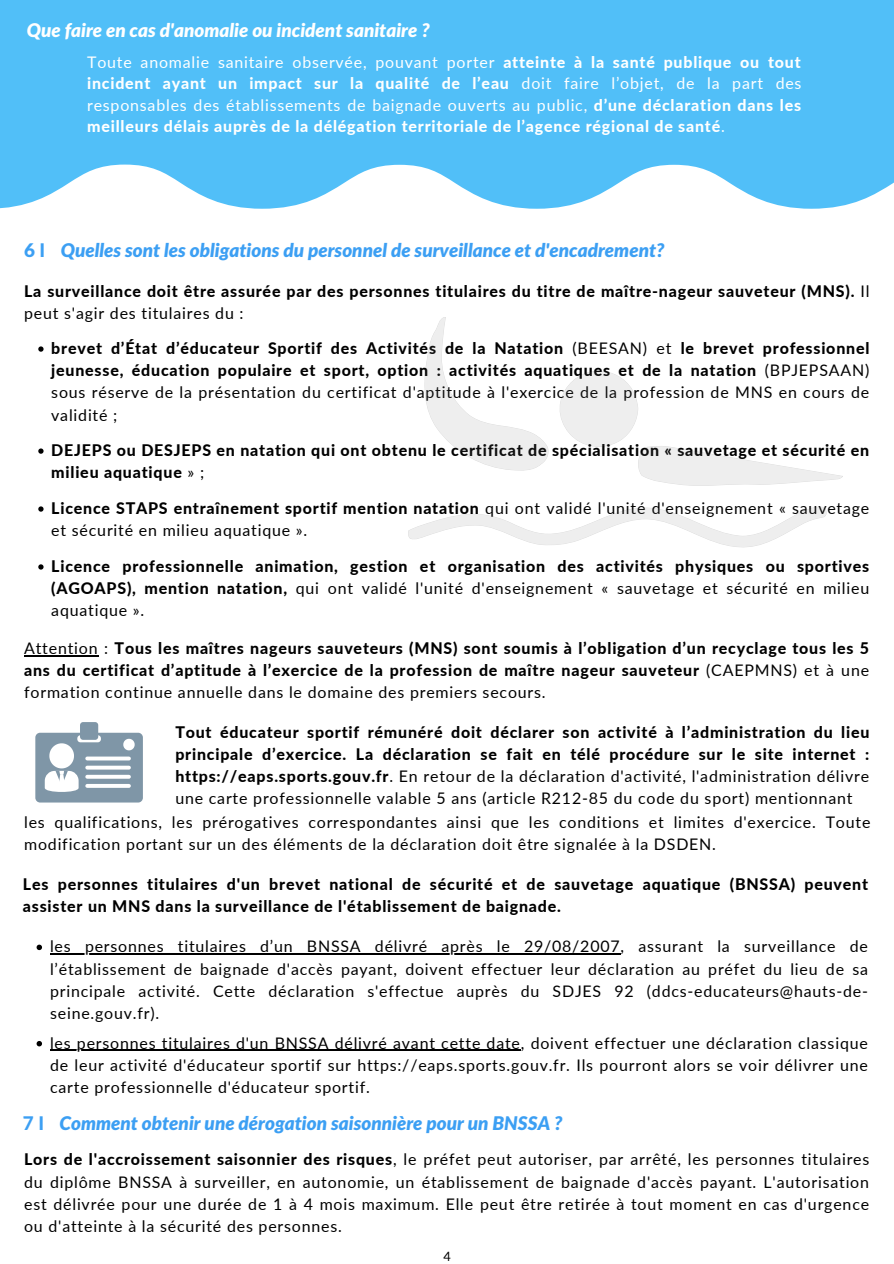
<style>
.page{position:relative;width:894px;height:1264px;background:#fff}
.page>*{position:absolute;margin:0;border:0;box-sizing:border-box;transform-origin:0 0}
.t1{font:italic 900 18.9px "Lato";color:#3c9ff3}
.t2{font:italic 900 18.9px "Lato";color:#fff}
.t3{font:800 15.9px/22px "Lato";letter-spacing:.05em;color:#000;text-align:justify}
.t4{font:15.9px/22.2px "Lato";letter-spacing:.05em;color:#000;text-align:justify}
.t5{font:800 15.9px/21.5px "Lato";letter-spacing:.05em;color:#fff;text-align:justify}
.t6{font:12.9px "Lato";color:#000}
.s1{font-weight:400}
.s2{font-family:"Lato Latin";font-style:normal}
.s3{font-family:"Lato Latin";font-weight:800;font-style:normal}
.s4{font-weight:800}
</style>
<div class="page">
<svg style="left:37px;top:944px;width:5px;height:6px"></svg>
<hr style="left:50px;top:953px;width:570px;height:1px;background:#000">
<svg style="left:37px;top:1041px;width:5px;height:5px"></svg>
<hr style="left:50px;top:1049px;width:470px;height:1px;background:#000">
<svg style="left:38px;top:346px;width:6px;height:6px"></svg>
<svg style="left:38px;top:448px;width:6px;height:6px"></svg>
<svg style="left:38px;top:506px;width:6px;height:5px"></svg>
<svg style="left:38px;top:564px;width:6px;height:5px"></svg>
<hr style="left:24px;top:655px;width:74px;height:1px;background:#000">
<div style="left:0;top:0;width:893px;height:13px;background:#51bff8"></div>
<svg style="left:0;top:13px;width:893px;height:196px;background:#62c5f8"></svg>
<svg style="left:424px;top:317px;width:125px;height:154px"></svg>
<svg style="left:559px;top:371px;width:283px;height:115px"></svg>
<svg style="left:408px;top:506px;width:419px;height:42px"></svg>
<div style="left:35px;top:732px;width:108px;height:70px;background:#7f96a7;border-radius:5px"></div>
<svg style="left:77px;top:735px;width:24px;height:7px"></svg>
<div style="left:80px;top:722px;width:18px;height:17px;background:#7f96a7;border-radius:3px"></div>
<svg style="left:87px;top:756px;width:42px;height:4px"></svg>
<svg style="left:87px;top:765px;width:42px;height:4px"></svg>
<svg style="left:87px;top:774px;width:42px;height:4px"></svg>
<hr style="left:87px;top:784px;width:42px;height:3px;background:#fff">
<svg style="left:45px;top:743px;width:34px;height:49px"></svg>
<svg style="left:123px;top:738px;width:12px;height:12px"></svg>
<p class="t2" style="left:27px;top:21px;width:404px">Que faire en cas d'anomalie ou incident sanitaire ?</p>
<p class="t5" style="left:87px;top:51px;width:715px"><span class="s1">Toute anomalie sanitaire observée, pouvant porter</span> atteinte à la santé publique ou tout incident ayant un impact sur la qualité de l’eau <span class="s1">doit faire l’objet, de la part des responsables des établissements de baignade ouverts au public,</span> d’une déclaration dans les meilleurs délais auprès de la délégation territoriale de l’agence régional de santé<span class="s1">.</span></p>
<p class="t1" style="left:24px;top:242px;width:641px"><span class="s2">6</span> <span class="s3">I</span> Quelles sont les obligations du personnel de surveillance et d'encadrement?</p>
<p class="t3" style="left:24px;top:280px;width:846px">La surveillance doit être assurée par des personnes titulaires du titre de maître-nageur sauveteur (MNS). <span class="s1">Il peut s'agir des titulaires du :</span></p>
<p class="t3" style="left:51px;top:337px;width:819px">brevet d’État d’éducateur Sportif des Activités de la Natation <span class="s1">(BEESAN) et</span> le brevet professionnel jeunesse, éducation populaire et sport, option : activités aquatiques et de la natation <span class="s1">(BPJEPSAAN) sous réserve de la présentation du certificat d'aptitude à l'exercice de la profession de MNS en cours de validité ;</span></p>
<p class="t3" style="left:51px;top:439px;width:819px">DEJEPS ou DESJEPS en natation qui ont obtenu le certificat de spécialisation « sauvetage et sécurité en milieu aquatique <span class="s1">» ;</span></p>
<p class="t4" style="left:51px;top:497px;width:819px"><span class="s4">Licence STAPS entraînement sportif mention natation</span> qui ont validé l'unité d'enseignement « sauvetage et sécurité en milieu aquatique ».</p>
<p class="t3" style="left:51px;top:555px;width:819px">Licence professionnelle animation, gestion et organisation des activités physiques ou sportives (AGOAPS), mention natation, <span class="s1">qui ont validé l'unité d'enseignement « sauvetage et sécurité en milieu aquatique ».</span></p>
<p class="t3" style="left:24px;top:637px;width:846px"><span class="s1">Attention :</span> Tous les maîtres nageurs sauveteurs (MNS) sont soumis à l’obligation d’un recyclage tous les 5 ans du certificat d’aptitude à l’exercice de la profession de maître nageur sauveteur <span class="s1">(CAEPMNS) et à une formation continue annuelle dans le domaine des premiers secours.</span></p>
<p class="t3" style="left:175px;top:720px;width:695px">Tout éducateur sportif rémunéré doit déclarer son activité à l’administration du lieu principale d’exercice. La déclaration se fait en télé procédure sur le site internet : https://eaps.sports.gouv.fr<span class="s1">. En retour de la déclaration d'activité, l'administration délivre une carte professionnelle valable 5 ans (article R212-85 du code du sport) mentionnant</span></p>
<p class="t4" style="left:24px;top:810px;width:847px">les qualifications, les prérogatives correspondantes ainsi que les conditions et limites d'exercice. Toute modification portant sur un des éléments de la déclaration doit être signalée à la DSDEN.</p>
<p class="t3" style="left:23px;top:872px;width:846px">Les personnes titulaires d'un brevet national de sécurité et de sauvetage aquatique (BNSSA) peuvent assister un MNS dans la surveillance de l'établissement de baignade.</p>
<p class="t4" style="left:50px;top:935px;width:819px">les personnes titulaires d’un BNSSA délivré après le 29/08/2007, assurant la surveillance de l’établissement de baignade d'accès payant, doivent effectuer leur déclaration au préfet du lieu de sa principale activité. Cette déclaration s'effectue auprès du SDJES 92 (ddcs-educateurs@hauts-de&shy;seine.gouv.fr).</p>
<p class="t4" style="left:50px;top:1031px;width:819px">les personnes titulaires d'un BNSSA délivré avant cette date, doivent effectuer une déclaration classique de leur activité d'éducateur sportif sur https://eaps.sports.gouv.fr. Ils pourront alors se voir délivrer une carte professionnelle d'éducateur sportif.</p>
<p class="t1" style="left:23px;top:1114px;width:541px"><span class="s3">7 I</span> Comment obtenir une dérogation saisonnière pour un BNSSA ?</p>
<p class="t4" style="left:24px;top:1147px;width:846px"><span class="s4">Lors de l'accroissement saisonnier des risques</span>, le préfet peut autoriser, par arrêté, les personnes titulaires du diplôme BNSSA à surveiller, en autonomie, un établissement de baignade d'accès payant. L'autorisation est délivrée pour une durée de 1 à 4 mois maximum. Elle peut être retirée à tout moment en cas d'urgence ou d'atteinte à la sécurité des personnes.</p>
<p class="t6" style="left:443px;top:1247px;width:9px">4</p>
</div>
